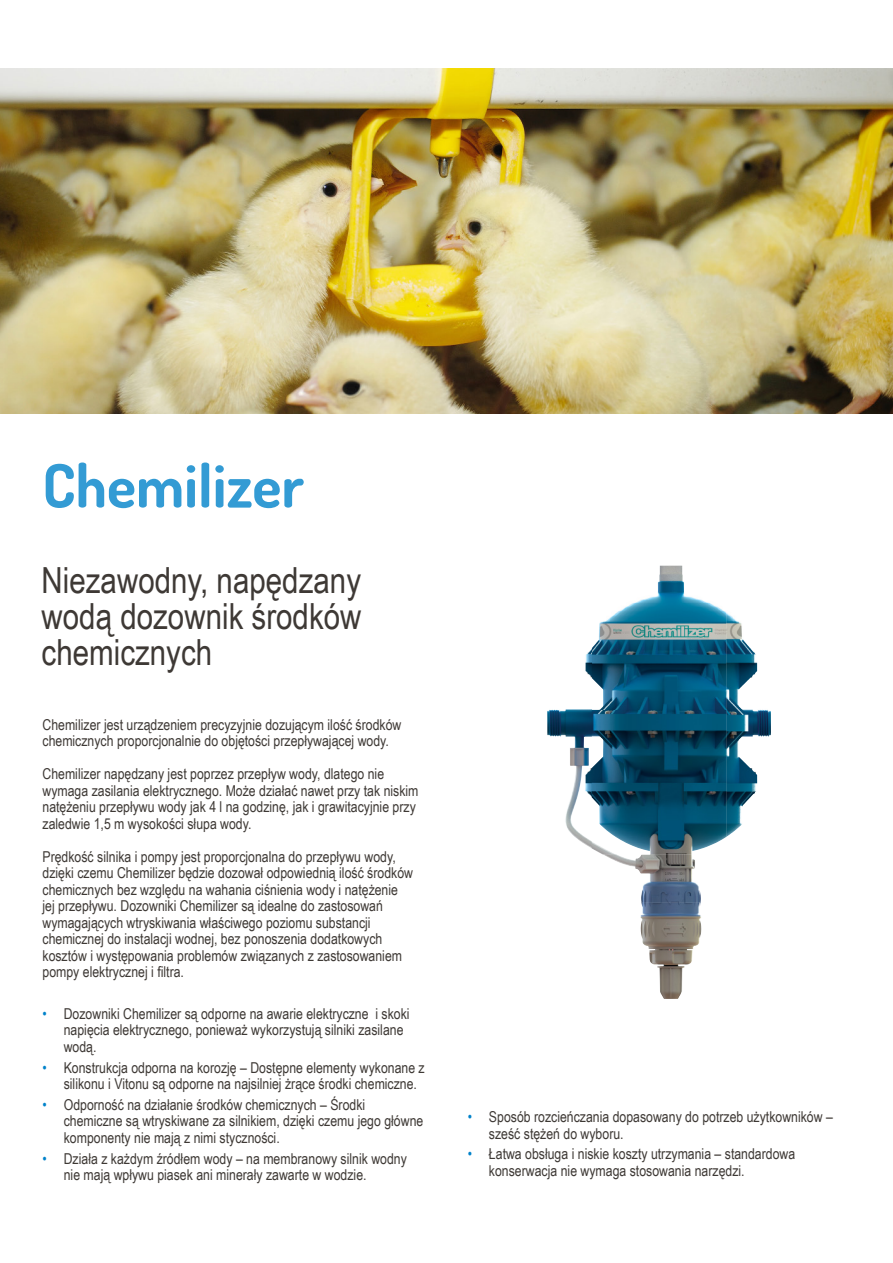
<style>
.page{position:relative;width:893px;height:1263px;background:#fff}
.page>*{position:absolute;margin:0;border:0;box-sizing:border-box;transform-origin:0 0}
.t1{font:700 60px "Dosis";color:#339bd4}
.t2{font:36px/36px "Arial Narrow";color:#3e3935;text-align:justify}
.t3{font:15px/16.5px "Arial Narrow";color:#3e3935}
.s1{color:#0082ca}
</style>
<div class="page">
<img style="left:592px;top:566px;width:134px;height:288px">
<img style="left:726px;top:612px;width:45px;height:225px">
<img style="left:547px;top:648px;width:45px;height:201px">
<img style="left:602px;top:854px;width:99px;height:48px">
<img style="left:640px;top:902px;width:62px;height:97px">
<img style="left:0;top:68px;width:893px;height:346px">
<h1 class="t1" style="left:43px;top:447px;width:263px">Chemilizer</h1>
<h2 class="t2" style="left:42px;top:561px;width:321px">Niezawodny, napędzany wodą dozownik środków chemicznych</h2>
<p class="t3" style="left:43px;top:715px;width:360px">Chemilizer jest urządzeniem precyzyjnie dozującym ilość środków chemicznych proporcjonalnie do objętości przepływającej wody.</p>
<p class="t3" style="left:43px;top:765px;width:377px">Chemilizer napędzany jest poprzez przepływ wody, dlatego nie wymaga zasilania elektrycznego. Może działać nawet przy tak niskim natężeniu przepływu wody jak 4 l na godzinę, jak i grawitacyjnie przy zaledwie 1,5 m wysokości słupa wody.</p>
<p class="t3" style="left:43px;top:847px;width:372px">Prędkość silnika i pompy jest proporcjonalna do przepływu wody, dzięki czemu Chemilizer będzie dozował odpowiednią ilość środków chemicznych bez względu na wahania ciśnienia wody i natężenie jej przepływu. Dozowniki Chemilizer są idealne do zastosowań wymagających wtryskiwania właściwego poziomu substancji chemicznej do instalacji wodnej, bez ponoszenia dodatkowych kosztów i występowania problemów związanych z zastosowaniem pompy elektrycznej i filtra.</p>
<p class="t3" style="left:64px;top:1005px;width:347px;text-indent:-21px"><span class="s1">•</span> Dozowniki Chemilizer są odporne na awarie elektryczne i skoki napięcia elektrycznego, ponieważ wykorzystują silniki zasilane wodą.</p>
<p class="t3" style="left:64px;top:1058px;width:363px;text-indent:-21px"><span class="s1">•</span> Konstrukcja odporna na korozję – Dostępne elementy wykonane z silikonu i Vitonu są odporne na najsilniej żrące środki chemiczne.</p>
<p class="t3" style="left:64px;top:1096px;width:361px;text-indent:-21px"><span class="s1">•</span> Odporność na działanie środków chemicznych – Środki chemiczne są wtryskiwane za silnikiem, dzięki czemu jego główne komponenty nie mają z nimi styczności.</p>
<p class="t3" style="left:64px;top:1149px;width:345px;text-indent:-21px"><span class="s1">•</span> Działa z każdym źródłem wody – na membranowy silnik wodny nie mają wpływu piasek ani minerały zawarte w wodzie.</p>
<p class="t3" style="left:489px;top:1108px;width:345px;text-indent:-21px"><span class="s1">•</span> Sposób rozcieńczania dopasowany do potrzeb użytkowników – sześć stężeń do wyboru.</p>
<p class="t3" style="left:489px;top:1145px;width:308px;text-indent:-21px"><span class="s1">•</span> Łatwa obsługa i niskie koszty utrzymania – standardowa konserwacja nie wymaga stosowania narzędzi.</p>
</div>
